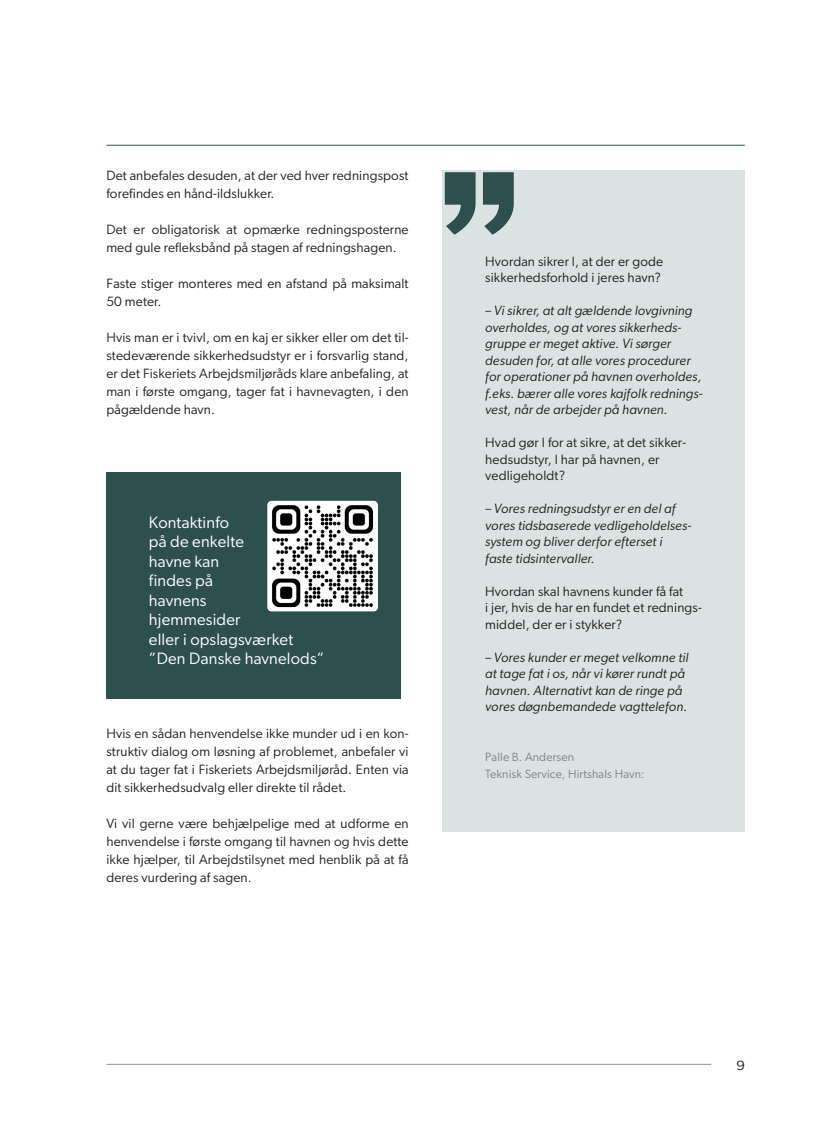
<style>
.page{position:relative;width:830px;height:1127px;background:#fff}
.page>*{position:absolute;margin:0;border:0;box-sizing:border-box;transform-origin:0 0}
.t1{font:16.5px/19.5px "Gibson";letter-spacing:.01em;color:#fff}
.t2{font:13.5px/18px "Gibson";letter-spacing:.01em;color:#231f20}
.t3{font:italic 13.5px/16.5px "Gibson";letter-spacing:.01em;color:#231f20}
.t4{font:13.5px "Gibson";letter-spacing:.01em;color:#231f20;scale:1.1 1}
.t5{font:12px/16.5px "Gibson";letter-spacing:.01em;color:#808285}
</style>
<div class="page">
<hr style="left:106px;top:145px;width:638px;height:1px;background:#2d504e">
<div style="left:106px;top:472px;width:295px;height:227px;background:#2d504e"></div>
<div style="left:442px;top:170px;width:302px;height:661px;background:#dbe3e2"></div>
<svg style="left:444px;top:172px;width:69px;height:63px"></svg>
<svg style="left:267px;top:501px;width:111px;height:110px"></svg>
<img style="left:268px;top:502px;width:109px;height:108px">
<hr style="left:106px;top:1064px;width:605px;height:1px;background:#8b9191">
<p class="t2" style="left:106px;top:166px;width:303px">Det anbefales desuden, at der ved hver redningspost forefindes en hånd-ildslukker.</p>
<p class="t2" style="left:106px;top:220px;width:303px">Det er obligatorisk at opmærke redningsposterne med gule refleksbånd på stagen af redningshagen.</p>
<p class="t2" style="left:106px;top:274px;width:303px">Faste stiger monteres med en afstand på maksimalt<br>50 meter.</p>
<p class="t2" style="left:106px;top:328px;width:303px;text-align:justify">Hvis man er i tvivl, om en kaj er sikker eller om det til&shy;stedeværende sikkerhedsudstyr er i forsvarlig stand, er det Fiskeriets Arbejdsmiljøråds klare anbefaling, at man i første omgang, tager fat i havnevagten, i den pågældende havn.</p>
<p class="t1" style="left:149px;top:512px;width:177px">Kontaktinfo<br>på de enkelte<br>havne kan<br>findes på<br>havnens<br>hjemmesider<br>eller i opslagsværket ”Den Danske havnelods”</p>
<p class="t2" style="left:106px;top:724px;width:303px;text-align:justify">Hvis en sådan henvendelse ikke munder ud i en kon&shy;struktiv dialog om løsning af problemet, anbefaler vi at du tager fat i Fiskeriets Arbejdsmiljøråd. Enten via dit sikkerhedsudvalg eller direkte til rådet.</p>
<p class="t2" style="left:106px;top:814px;width:303px;text-align:justify">Vi vil gerne være behjælpelige med at udforme en henvendelse i første omgang til havnen og hvis dette ikke hjælper, til Arbejdstilsynet med henblik på at få deres vurdering af sagen.</p>
<p class="t2" style="left:485px;top:253px;width:179px;line-height:16.5px">Hvordan sikrer I, at der er gode sikkerhedsforhold i jeres havn?</p>
<p class="t3" style="left:485px;top:302px;width:218px">– Vi sikrer, at alt gældende lovgivning overholdes, og at vores sikkerheds&shy;gruppe er meget aktive. Vi sørger desuden for, at alle vores procedurer for operationer på havnen overholdes, f.eks. bærer alle vores kajfolk rednings&shy;vest, når de arbejder på havnen.</p>
<p class="t2" style="left:485px;top:434px;width:202px;line-height:16.5px">Hvad gør I for at sikre, at det sikker&shy;hedsudstyr, I har på havnen, er vedligeholdt?</p>
<p class="t3" style="left:485px;top:500px;width:207px">– Vores redningsudstyr er en del af vores tidsbaserede vedligeholdelses&shy;system og bliver derfor efterset i faste tidsintervaller.</p>
<p class="t2" style="left:485px;top:583px;width:218px;line-height:16.5px">Hvordan skal havnens kunder få fat<br>i jer, hvis de har en fundet et rednings&shy;middel, der er i stykker?</p>
<p class="t3" style="left:485px;top:649px;width:205px">– Vores kunder er meget velkomne til at tage fat i os, når vi kører rundt på havnen. Alternativt kan de ringe på vores døgnbemandede vagttelefon.</p>
<p class="t5" style="left:485px;top:748px;width:161px">Palle B. Andersen<br>Teknisk Service, Hirtshals Havn:</p>
<p class="t4" style="left:736px;top:1057px;width:9px">9</p>
</div>
